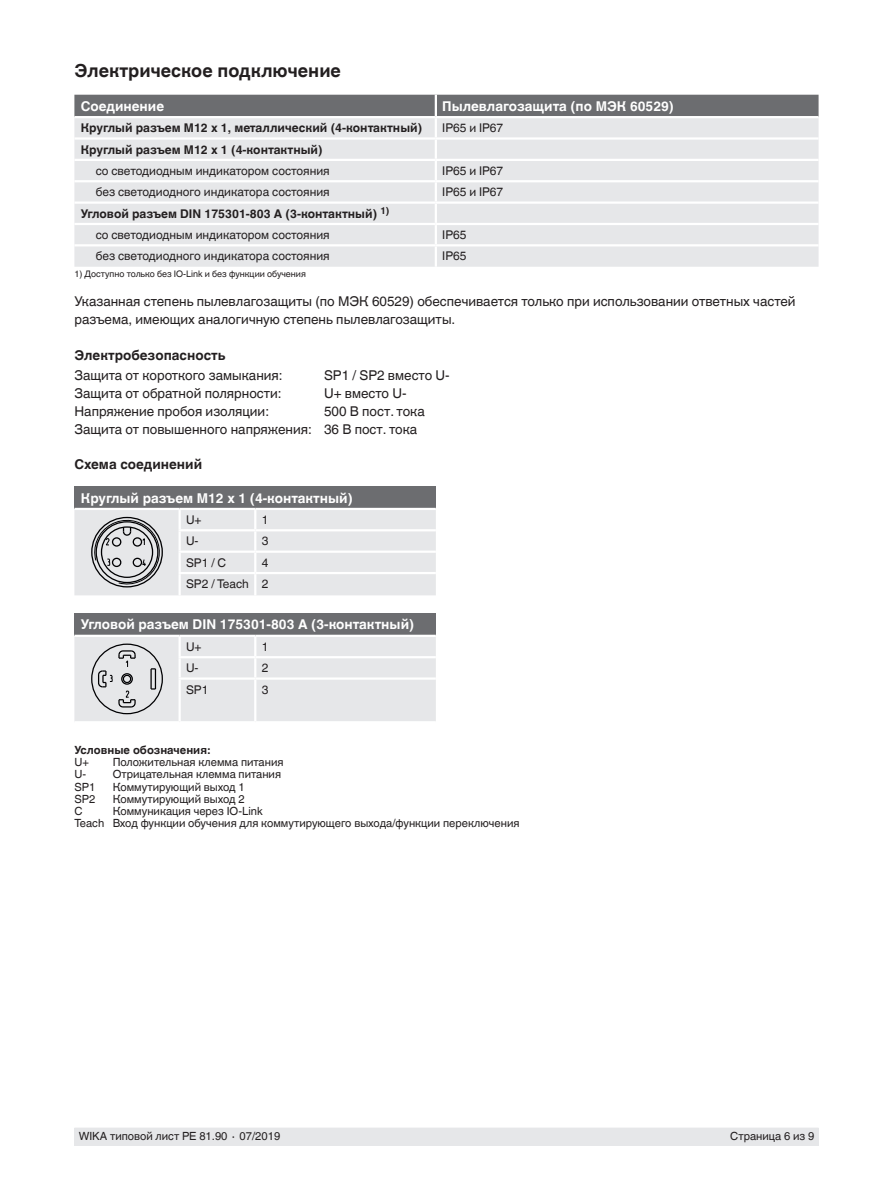
<style>
.page{position:relative;width:893px;height:1188px;background:#fff}
.page>*{position:absolute;margin:0;border:0;box-sizing:border-box;transform-origin:0 0}
.t1{font:700 18px "Helvetica World";color:#231f20}
.t2{font:13.5px/18px "Helvetica World";color:#231f20}
.t3{font:700 13.5px "Helvetica World";color:#fff}
.t4{font:700 13.5px "Helvetica World";color:#231f20}
.t5{font:12px/21.3px "Helvetica World";color:#231f20;text-align:right}
.t6{font:700 12px/21.3px "Helvetica World";color:#231f20}
.t7{font:11.25px/12.3px "Helvetica World";color:#231f20}
.t8{font:700 11.25px "Helvetica World";color:#231f20}
.t9{font:9px "Helvetica World";color:#231f20}
.s1{font-weight:400}
</style>
<div class="page">
<div style="left:74px;top:1128px;width:745px;height:17px;background:#e6e7e9"></div>
<div style="left:74px;top:246px;width:745px;height:21px;background:#e6e7e9"></div>
<svg style="left:74px;top:95px;width:745px;height:149px;background:#d7d8da"></svg>
<hr style="left:435px;top:246px;width:2px;height:21px;background:#fff">
<div style="left:74px;top:487px;width:362px;height:22px;background:#6c6d70"></div>
<hr style="left:74px;top:508px;width:106px;height:2px;background:#fff">
<hr style="left:180px;top:508px;width:75px;height:2px;background:#fff">
<hr style="left:255px;top:508px;width:181px;height:2px;background:#fff">
<svg style="left:74px;top:510px;width:362px;height:85px;background:#dfe0e2"></svg>
<div style="left:74px;top:613px;width:362px;height:23px;background:#6c6d70"></div>
<hr style="left:74px;top:635px;width:106px;height:2px;background:#fff">
<hr style="left:180px;top:635px;width:75px;height:2px;background:#fff">
<hr style="left:255px;top:635px;width:181px;height:2px;background:#fff">
<svg style="left:74px;top:637px;width:362px;height:84px;background:#e2e3e5"></svg>
<div style="left:123px;top:675px;width:8px;height:8px;border:1px solid #000002;border-radius:50%"></div>
<h1 class="t1" style="left:74px;top:60px;width:268px">Электрическое подключение</h1>
<p class="t3" style="left:81px;top:98px;width:85px">Соединение</p>
<p class="t3" style="left:442px;top:98px;width:233px">Пылевлагозащита (по МЭК 60529)</p>
<p class="t6" style="left:81px;top:117px;width:343px">Круглый разъем M12 x 1, металлический (4-контактный)</p>
<p class="t5" style="left:442px;top:117px;width:63px">IP65 и IP67</p>
<p class="t6" style="left:81px;top:139px;width:243px">Круглый разъем M12 x 1 (4-контактный)</p>
<p class="t5" style="left:96px;top:160px;width:236px">со светодиодным индикатором состояния</p>
<p class="t5" style="left:442px;top:160px;width:63px">IP65 и IP67</p>
<p class="t5" style="left:96px;top:181px;width:236px">без светодиодного индикатора состояния</p>
<p class="t5" style="left:442px;top:181px;width:63px">IP65 и IP67</p>
<p class="t6" style="left:96px;top:203px;width:295px;text-indent:-15px">Угловой разъем DIN 175301-803 A (3-контактный) <sup>1) </sup><span class="s1">со светодиодным индикатором состояния</span></p>
<p class="t5" style="left:442px;top:224px;width:26px">IP65</p>
<p class="t5" style="left:96px;top:246px;width:236px">без светодиодного индикатора состояния</p>
<p class="t5" style="left:442px;top:246px;width:26px">IP65</p>
<p class="t9" style="left:74px;top:269px;width:233px">1) Доступно только без IO-Link и без функции обучения</p>
<p class="t2" style="left:74px;top:292px;width:723px">Указанная степень пылевлагозащиты (по МЭК 60529) обеспечивается только при использовании ответных частей разъема, имеющих аналогичную степень пылевлагозащиты.</p>
<p class="t4" style="left:74px;top:347px;width:153px">Электробезопасность</p>
<p class="t2" style="left:74px;top:366px;width:210px">Защита от короткого замыкания:</p>
<p class="t2" style="left:324px;top:366px;width:127px">SP1 / SP2 вместо U-</p>
<p class="t2" style="left:74px;top:384px;width:209px">Защита от обратной полярности:</p>
<p class="t2" style="left:324px;top:384px;width:84px">U+ вместо U-</p>
<p class="t2" style="left:74px;top:402px;width:196px">Напряжение пробоя изоляции:</p>
<p class="t2" style="left:74px;top:402px;width:352px;text-indent:250px">500 В пост. тока<br>Защита от повышенного напряжения: 36 В пост. тока</p>
<p class="t4" style="left:74px;top:456px;width:129px">Схема соединений</p>
<p class="t3" style="left:81px;top:490px;width:273px">Круглый разъем M12 x 1 (4-контактный)</p>
<p class="t5" style="left:186px;top:509px;width:17px">U+</p>
<p class="t5" style="left:262px;top:509px;width:8px">1</p>
<p class="t5" style="left:186px;top:531px;width:14px">U-</p>
<p class="t5" style="left:262px;top:531px;width:8px">3</p>
<p class="t5" style="left:186px;top:552px;width:42px">SP1 / C</p>
<p class="t5" style="left:186px;top:552px;width:84px">4<br>SP2 / Teach 2</p>
<p class="t3" style="left:81px;top:617px;width:335px">Угловой разъем DIN 175301-803 A (3-контактный)</p>
<p class="t5" style="left:186px;top:636px;width:17px">U+</p>
<p class="t5" style="left:262px;top:636px;width:8px">1</p>
<p class="t5" style="left:186px;top:657px;width:14px">U-</p>
<p class="t5" style="left:262px;top:657px;width:8px">2</p>
<p class="t5" style="left:186px;top:679px;width:24px">SP1</p>
<p class="t5" style="left:262px;top:679px;width:8px">3</p>
<p class="t8" style="left:74px;top:743px;width:137px">Условные обозначения:</p>
<p class="t7" style="left:74px;top:756px;width:16px">U+</p>
<p class="t7" style="left:113px;top:756px;width:172px">Положительная клемма питания</p>
<p class="t7" style="left:74px;top:768px;width:13px">U-</p>
<p class="t7" style="left:113px;top:768px;width:170px">Отрицательная клемма питания</p>
<p class="t7" style="left:74px;top:781px;width:22px">SP1</p>
<p class="t7" style="left:113px;top:781px;width:134px">Коммутирующий выход 1</p>
<p class="t7" style="left:74px;top:793px;width:22px">SP2</p>
<p class="t7" style="left:113px;top:793px;width:134px">Коммутирующий выход 2</p>
<p class="t7" style="left:74px;top:805px;width:10px">C</p>
<p class="t7" style="left:74px;top:805px;width:447px;text-indent:38px">Коммуникация через IO-Link<br>Teach Вход функции обучения для коммутирующего выхода/функции переключения</p>
<p class="t7" style="left:79px;top:1130px;width:203px">WIKA типовой лист PE 81.90 ∙ 07/2019</p>
<p class="t7" style="left:730px;top:1130px;width:86px">Страница 6 из 9</p>
</div>
